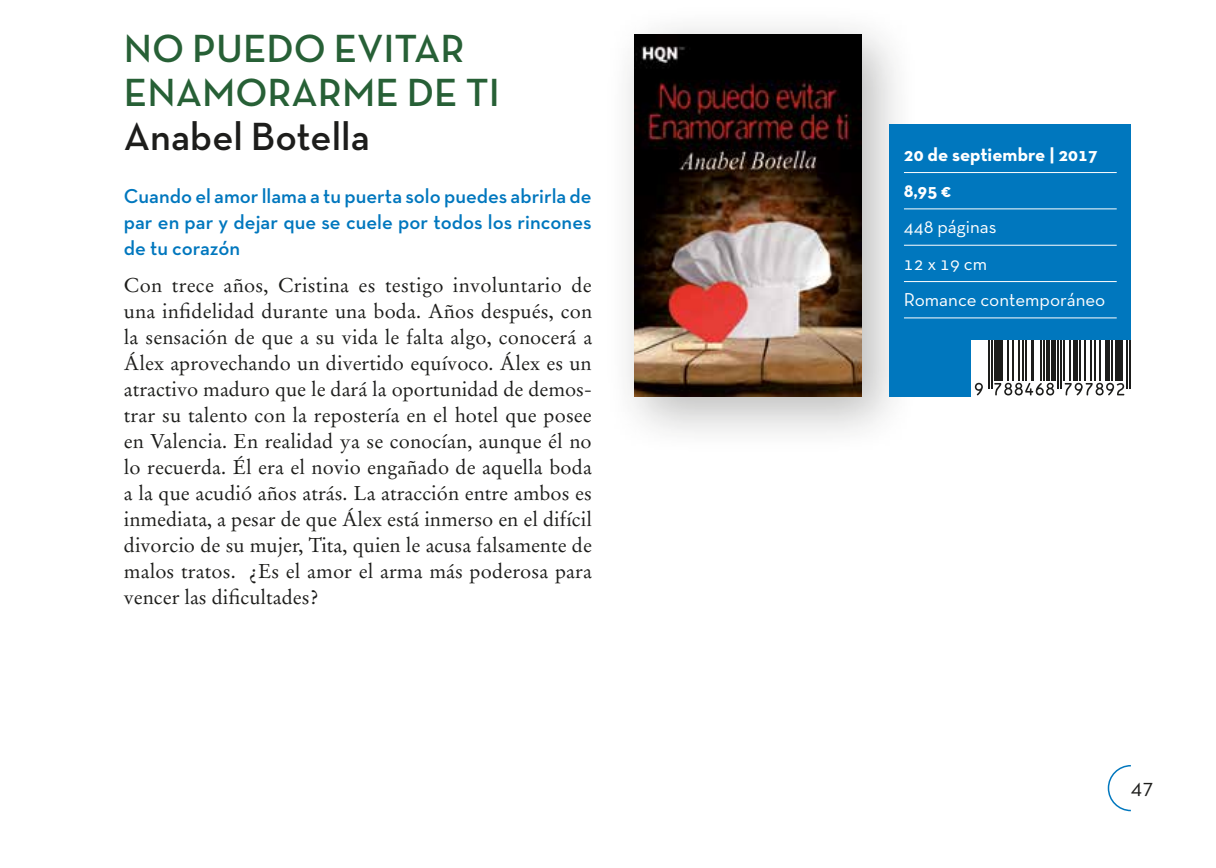
<style>
.page{position:relative;width:1216px;height:868px;background:#fff}
.page>*{position:absolute;margin:0;border:0;box-sizing:border-box;transform-origin:0 0}
.t1{font:600 40px/44px "Neutra Text TF";color:#276036}
.t2{font:600 40px "Neutra Text TF";color:#1d1d1b}
.t3{font:22px "Neutra Text TF";color:#1d1d1b}
.t4{font:600 20.4px/26px "Neutra Text TF";color:#0077be;text-align:justify}
.t5{font:20px/26px "Stempel Garamond LT Std";letter-spacing:.005em;color:#1d1d1b;text-align:justify}
.t6{font:19px/36.4px "Neutra Text TF";color:#fff}
.t7{font:700 19px/36.4px "Neutra Text TF";color:#fff}
</style>
<div class="page">
<div style="left:603px;top:4px;width:316px;height:451px;background:#1d1d1b;opacity:.3"></div>
<img style="left:634px;top:35px;width:227px;height:362px">
<svg style="left:1107px;top:765px;width:24px;height:47px"></svg>
<div style="left:889px;top:125px;width:241px;height:272px;background:#0077be"></div>
<hr style="left:903px;top:172px;width:213px;height:1px;background:#fff">
<hr style="left:903px;top:208px;width:213px;height:1px;background:#fff">
<hr style="left:903px;top:245px;width:213px;height:1px;background:#fff">
<hr style="left:903px;top:281px;width:213px;height:1px;background:#fff">
<hr style="left:903px;top:317px;width:213px;height:1px;background:#fff">
<svg style="left:971px;top:340px;width:160px;height:57px;background:#bebebe"></svg>
<svg style="left:974px;top:383px;width:8px;height:12px"></svg>
<hr style="left:987px;top:340px;width:2px;height:48px;background:#1d1d1b">
<hr style="left:990px;top:340px;width:2px;height:48px;background:#1d1d1b">
<div style="left:993px;top:340px;width:5px;height:41px;background:#1d1d1b"></div>
<hr style="left:999px;top:340px;width:3px;height:41px;background:#1d1d1b">
<hr style="left:1007px;top:340px;width:1px;height:41px;background:#1d1d1b">
<hr style="left:1011px;top:340px;width:2px;height:41px;background:#1d1d1b">
<hr style="left:1017px;top:340px;width:2px;height:41px;background:#1d1d1b">
<hr style="left:1022px;top:340px;width:1px;height:41px;background:#1d1d1b">
<hr style="left:1025px;top:340px;width:1px;height:41px;background:#1d1d1b">
<hr style="left:1031px;top:340px;width:3px;height:41px;background:#1d1d1b">
<hr style="left:1040px;top:340px;width:1px;height:41px;background:#1d1d1b">
<hr style="left:1043px;top:340px;width:1px;height:41px;background:#1d1d1b">
<svg style="left:994px;top:383px;width:59px;height:12px"></svg>
<hr style="left:1046px;top:340px;width:3px;height:41px;background:#1d1d1b">
<div style="left:1050px;top:340px;width:5px;height:41px;background:#1d1d1b"></div>
<hr style="left:1056px;top:340px;width:2px;height:48px;background:#1d1d1b">
<hr style="left:1059px;top:340px;width:2px;height:48px;background:#1d1d1b">
<hr style="left:1062px;top:340px;width:2px;height:41px;background:#1d1d1b">
<hr style="left:1068px;top:340px;width:2px;height:41px;background:#1d1d1b">
<hr style="left:1073px;top:340px;width:4px;height:41px;background:#1d1d1b">
<hr style="left:1079px;top:340px;width:1px;height:41px;background:#1d1d1b">
<hr style="left:1083px;top:340px;width:2px;height:41px;background:#1d1d1b">
<hr style="left:1089px;top:340px;width:1px;height:41px;background:#1d1d1b">
<hr style="left:1094px;top:340px;width:1px;height:41px;background:#1d1d1b">
<hr style="left:1098px;top:340px;width:1px;height:41px;background:#1d1d1b">
<div style="left:1104px;top:340px;width:5px;height:41px;background:#1d1d1b"></div>
<hr style="left:1110px;top:340px;width:2px;height:41px;background:#1d1d1b">
<svg style="left:1064px;top:383px;width:60px;height:12px"></svg>
<hr style="left:1115px;top:340px;width:3px;height:41px;background:#1d1d1b">
<hr style="left:1119px;top:340px;width:3px;height:41px;background:#1d1d1b">
<hr style="left:1125px;top:340px;width:2px;height:48px;background:#1d1d1b">
<hr style="left:1128px;top:340px;width:2px;height:48px;background:#1d1d1b">
<h1 class="t1" style="left:124px;top:26px;width:294px">No pu edo evitar enamorarm</h1>
<h1 class="t1" style="left:375px;top:70px;width:126px">e de ti</h1>
<h1 class="t2" style="left:124px;top:112px;width:247px">Anabel Botella</h1>
<p class="t4" style="left:124px;top:183px;width:469px">Cuando el amor llama a tu puerta solo puedes abrirla de par en par y dejar que se cuele por todos los rincones de tu corazón</p>
<p class="t5" style="left:124px;top:272px;width:470px">Con trece años, Cristina es testigo involuntario de una infidelidad durante una boda. Años después, con la sensación de que a su vida le falta algo, conocerá a Álex aprovechando un divertido equívoco. Álex es un atractivo maduro que le dará la oportunidad de demos&shy;trar su talento con la repostería en el hotel que posee en Valencia. En realidad ya se conocían, aunque él no lo recuerda. Él era el novio engañado de aquella boda a la que acudió años atrás. La atracción entre ambos es inmediata, a pesar de que Álex está inmerso en el difícil divorcio de su mujer, Tita, quien le acusa falsamente de malos tratos. ¿Es el amor el arma más poderosa para vencer las dificultades?</p>
<p class="t7" style="left:903px;top:136px;width:195px">20 de septiembre | 2017<br>8,95 €</p>
<p class="t6" style="left:903px;top:208px;width:203px">448 páginas<br>12 x 19 cm<br>Romance contemporáneo</p>
<p class="t3" style="left:1130px;top:773px;width:24px">47</p>
</div>
